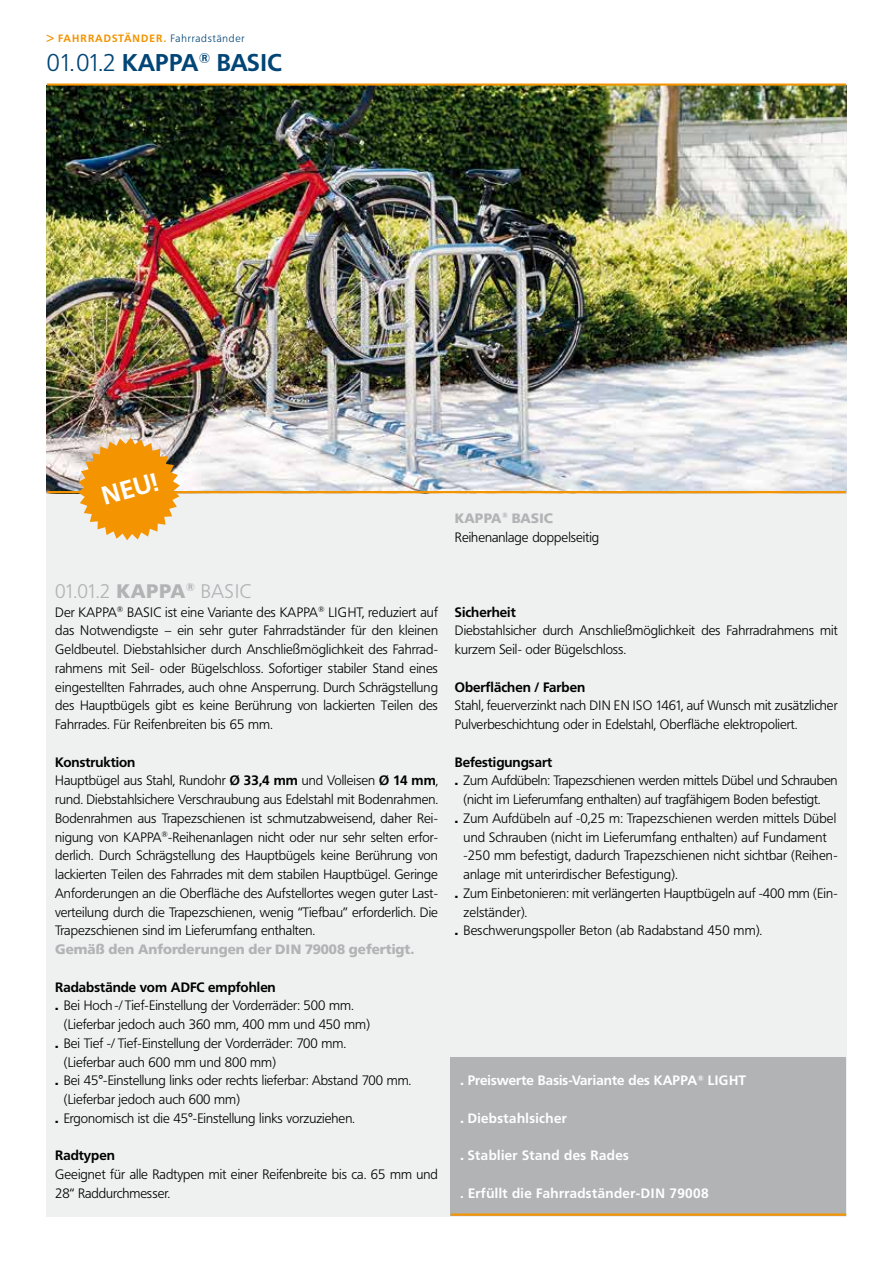
<style>
.page{position:relative;width:893px;height:1263px;background:#fff}
.page>*{position:absolute;margin:0;border:0;box-sizing:border-box;transform-origin:0 0}
.t1{font:700 25.5px "Frutiger BQ";color:#fff}
.t2{font:700 24px "Frutiger BQ";color:#004576}
.t3{font:300 19.5px "Frutiger BQ";letter-spacing:.03em;color:#b1b3b4}
.t4{font:300 13.5px/18.8px "Frutiger BQ";color:#000}
.t5{font:700 13.5px "Frutiger BQ";color:#000}
.t6{font:700 13.5px "Frutiger BQ";letter-spacing:.03em;color:#fff}
.t7{font:900 13.5px "Frutiger BQ";color:#b1b3b4}
.t8{font:700 13.5px "Frutiger BQ";letter-spacing:.01em;color:#fff}
.t9{font:700 10.5px "Frutiger BQ";color:#f39400}
.t10{font:300 10.5px "Frutiger BQ";letter-spacing:.08em;color:#004576}
.s1{font-weight:700;color:#f39400}
.s2{font-weight:300}
.s3{font-weight:900}
.s4{font-weight:700}
.s5{font-weight:900;color:#b1b3b4}
</style>
<div class="page">
<div style="left:47px;top:85px;width:800px;height:1131px;background:#eff0f0"></div>
<img style="left:47px;top:86px;width:799px;height:405px">
<hr style="left:47px;top:491px;width:799px;height:2px;background:#f39400">
<svg style="left:78px;top:438px;width:102px;height:102px"></svg>
<hr style="left:47px;top:84px;width:799px;height:2px;background:#f39400">
<div style="left:451px;top:1057px;width:395px;height:159px;background:#b1b3b4"></div>
<hr style="left:451px;top:1213px;width:395px;height:3px;background:#f39400">
<p class="t9" style="left:47px;top:32px;width:42px">&gt;fahrrads</p>
<p class="t9" style="left:118px;top:32px;width:22px">tänder-</p>
<p class="t10" style="left:164px;top:33px;width:82px"><span class="s1">.</span> Fahrradständer</p>
<h2 class="t2" style="left:47px;top:48px;width:233px"><span class="s2">01.01.2</span> kappa<sup>®</sup> basic</h2>
<h1 class="t1" style="left:98px;top:482px;width:59px;rotate:-16deg">NEU!</h1>
<h3 class="t3" style="left:55px;top:580px;width:197px">01.01.2 <span class="s3">Kappa</span><sup>®</sup> basic</h3>
<p class="t4" style="left:55px;top:603px;width:80px">Der KAPPA<sup>®</sup> BASIC</p>
<p class="t4" style="left:55px;top:603px;width:384px;text-align:justify;text-indent:110px">ist eine Variante des KAPPA<sup>®</sup> Light, reduziert auf das Notwendigste – ein sehr guter Fahrradständer für den kleinen Geldbeutel. Diebstahlsicher durch Anschließmöglichkeit des Fahrrad&shy;rahmens mit Seil- oder Bügelschloss. Sofortiger stabiler Stand eines eingestellten Fahrrades, auch ohne Ansperrung. Durch Schrägstellung des Hauptbügels gibt es keine Berührung von lackierten Teilen des Fahrrades. Für Reifenbreiten bis 65 mm.</p>
<p class="t4" style="left:55px;top:753px;width:384px"><span class="s4">Konstruktion<br></span>Hauptbügel aus Stahl, Rundohr <span class="s4">Ø 33,4 mm</span> und Volleisen <span class="s4">Ø 14 mm</span>, rund. Diebstahlsichere Verschraubung aus Edelstahl mit Bodenrahmen.<br>Bodenrahmen aus Trapezschienen ist schmutzabweisend, daher Rei&shy;nigung von KAPPA<sup>®</sup>-Reihenanlagen nicht oder nur sehr selten erfor&shy;derlich. Durch Schrägstellung des Hauptbügels keine Berührung von lackierten Teilen des Fahrrades mit dem stabilen Hauptbügel. Geringe Anforderungen an die Oberfläche des Aufstellortes wegen guter Last&shy;verteilung durch die Trapezschienen, wenig “Tiefbau” erforderlich. Die Trapezschienen sind im Lieferumfang enthalten.</p>
<p class="t7" style="left:55px;top:941px;width:230px">Gemäß den Anforderungen der DIN</p>
<p class="t7" style="left:305px;top:941px;width:111px">79008 gefertigt.</p>
<p class="t5" style="left:55px;top:979px;width:222px">Radabstände vom ADFC empfohlen</p>
<p class="t4" style="left:55px;top:996px;width:300px"><span class="s3">.</span> Bei Hoch -/ Tief-Einstellung der Vorderräder: 500 mm.</p>
<p class="t4" style="left:64px;top:1015px;width:308px">(Lieferbar jedoch auch 360 mm, 400 mm und 450 mm)</p>
<p class="t4" style="left:55px;top:1034px;width:292px"><span class="s3">.</span> Bei Tief -/ Tief-Einstellung der Vorderräder: 700 mm.</p>
<p class="t4" style="left:64px;top:1053px;width:214px">(Lieferbar auch 600 mm und 800 mm)</p>
<p class="t4" style="left:55px;top:1071px;width:357px"><span class="s3">.</span> Bei 45°-Einstellung links oder rechts lieferbar: Abstand 700 mm.</p>
<p class="t4" style="left:64px;top:1090px;width:178px">(Lieferbar jedoch auch 600 mm)</p>
<p class="t4" style="left:55px;top:1109px;width:301px"><span class="s3">.</span> Ergonomisch ist die 45°-Einstellung links vorzuziehen.</p>
<p class="t5" style="left:55px;top:1147px;width:61px">Radtypen</p>
<p class="t4" style="left:55px;top:1165px;width:384px">Geeignet für alle Radtypen mit einer Reifenbreite bis ca. 65 mm und<br>28“ Raddurchmesser.</p>
<p class="t4" style="left:455px;top:509px;width:146px"><span class="s5">kappa</span><sup>®</sup> <span class="s5">basic<br></span>Reihenanlage doppelseitig</p>
<p class="t5" style="left:455px;top:604px;width:62px">Sicherheit</p>
<p class="t4" style="left:455px;top:621px;width:384px">Diebstahlsicher durch Anschließmöglichkeit des Fahrradrahmens mit kurzem Seil- oder Bügelschloss.</p>
<p class="t5" style="left:455px;top:679px;width:132px">Oberflächen / Farben</p>
<p class="t4" style="left:455px;top:696px;width:384px">Stahl, feuerverzinkt nach DI N EN ISO 1461, auf Wunsch mit zusätzlicher<br>Pulverbeschichtung oder in Edelstahl, Oberfläche elektropoliert.</p>
<p class="t5" style="left:455px;top:754px;width:99px">Befestigungsart</p>
<p class="t4" style="left:455px;top:771px;width:384px"><span class="s3">.</span> Zum Aufdübeln: Trapezschienen werden mittels Dübel und Schrauben</p>
<p class="t4" style="left:463px;top:790px;width:358px">(nicht im Lieferumfang enthalten) auf tragfähigem Boden befestigt.</p>
<p class="t4" style="left:455px;top:809px;width:383px"><span class="s3">.</span> Zum Aufdübeln auf -0,25 m: Trapezschienen werden mittels Dübel</p>
<p class="t4" style="left:463px;top:828px;width:365px">und Schrauben (nicht im Lieferumfang enthalten) auf Fundament</p>
<p class="t4" style="left:463px;top:846px;width:376px">-250 mm befestigt, dadurch Trapezschienen nicht sichtbar (Reihen-</p>
<p class="t4" style="left:463px;top:865px;width:216px">anlage mit unterirdischer Befestigung).</p>
<p class="t4" style="left:455px;top:884px;width:384px"><span class="s3">.</span> Zum Einbetonieren: mit verlängerten Hauptbügeln auf -400 mm (Ein-</p>
<p class="t4" style="left:463px;top:903px;width:65px">zelständer).</p>
<p class="t4" style="left:455px;top:921px;width:309px"><span class="s3">.</span> Beschwerungspoller Beton (ab Radabstand 450 mm).</p>
<p class="t8" style="left:460px;top:1072px;width:278px"><span class="s3">.</span> Preiswerte Basis-Variante des KAPPA<sup>®</sup> LIGHT</p>
<p class="t6" style="left:460px;top:1110px;width:108px"><span class="s3">.</span> Diebstahlsicher</p>
<p class="t6" style="left:460px;top:1147px;width:170px"><span class="s3">.</span> Stablier Stand des Rades</p>
<p class="t6" style="left:460px;top:1185px;width:250px">. Erfüllt die Fahrradständer-DI N 79008</p>
</div>
